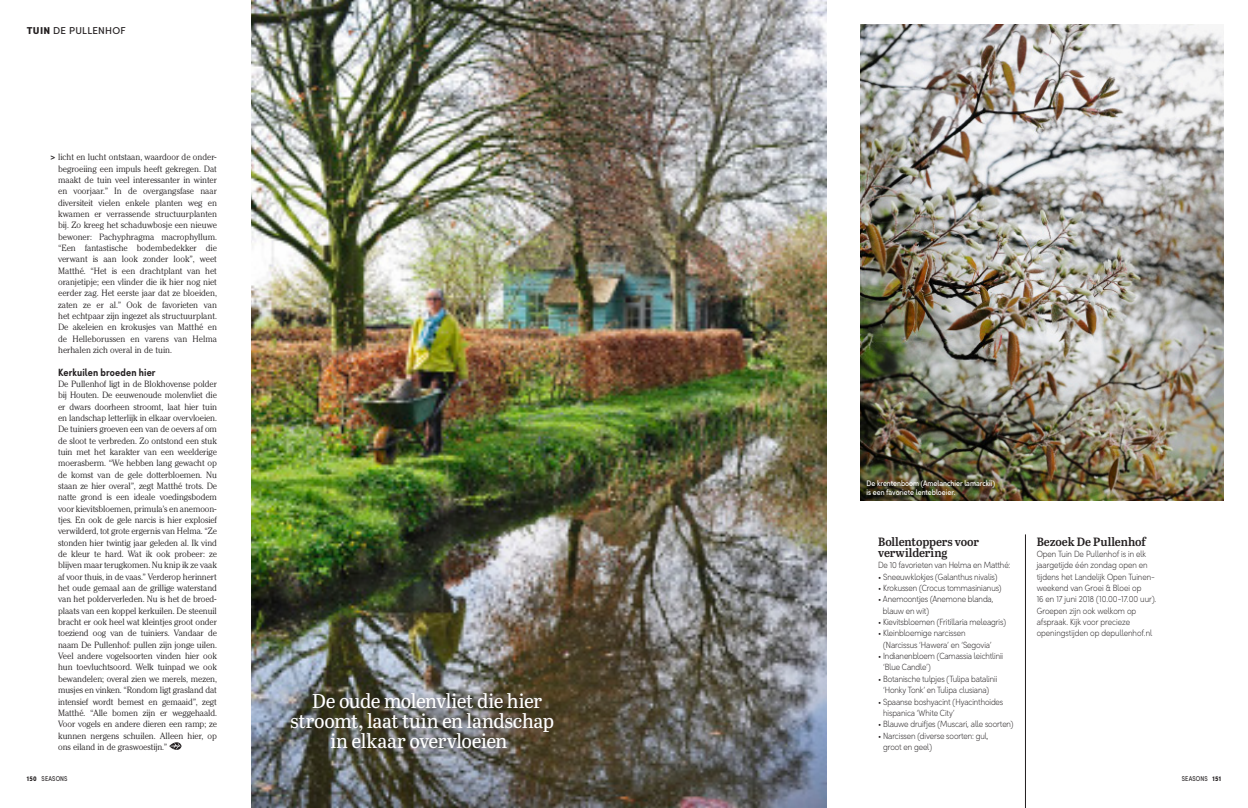
<style>
.page{position:relative;width:1248px;height:808px;background:#fff}
.page>*{position:absolute;margin:0;border:0;box-sizing:border-box;transform-origin:0 0}
.T_Subkop_Streamer_ab{font:20px/20px "Abril Titling";letter-spacing:-.025em;color:#fff;text-align:center}
.T_Kaderkopje_abril_s{font:12px/11.3px "Abril Titling Sb";letter-spacing:-.01em;color:#231f20}
.T_Tussenkopje{font:600 condensed 10.5px "Sofia Pro";letter-spacing:.01em;color:#231f20}
.t1{font:condensed 10px "Sofia Pro";letter-spacing:.025em;color:#231f20;scale:1.15 1}
.T_Platte_tekst{font:300 9.5px/11.3px "Criterion URWTOT";letter-spacing:-.01em;color:#231f20;text-align:justify}
.T_Kadertekst_extra_l{font:200 condensed 9px/11.3px "Sofia Pro";letter-spacing:-.01em;color:#231f20}
.T_Bijschrift{font:condensed 8px/9px "Sofia Pro";color:#fff}
.t2{font:condensed 7px "Sofia Pro";letter-spacing:.02em;color:#231f20;scale:.95 1}
.s1{font-weight:700}
.s2{font-family:"Sofia Pro";font-weight:600;font-stretch:condensed;font-size:9px}
</style>
<div class="page">
<img style="left:251px;top:0;width:575px;height:808px">
<hr style="left:1025px;top:534px;width:1px;height:274px;background:#231f20">
<img style="left:860px;top:24px;width:363px;height:476px">
<svg style="left:169px;top:742px;width:12px;height:8px"></svg>
<div style="left:282px;top:684px;width:280px;height:74px;background:#231f20;opacity:.75"></div>
<p class="t1" style="left:27px;top:25px;width:87px"><span class="s1">TUIN</span> DE PULLENHOF</p>
<p class="T_Platte_tekst" style="left:58px;top:152px;width:160px;text-indent:-8px"><span class="s2">&gt;</span> licht en lucht ontstaan, waardoor de onder&shy;begroeiing een impuls heeft gekregen. Dat maakt de tuin veel interessanter in winter en voorjaar.” In de overgangsfase naar diversiteit vielen enkele planten weg en kwamen er verrassende structuurplanten bij. Zo kreeg het schaduwbosje een nieuwe bewoner: Pachyphragma macrophyllum. “Een fantastische bodembedekker die verwant is aan look zonder look”, weet Matthé. “Het is een drachtplant van het oranjetipje; een vlinder die ik hier nog niet eerder zag. Het eerste jaar dat ze bloeiden, zaten ze er al.” Ook de favorieten van het echtpaar zijn ingezet als structuurplant.<br>De akeleien en krokusjes van Matthé en de Helleborussen en varens van Helma herhalen zich overal in de tuin.</p>
<p class="T_Tussenkopje" style="left:58px;top:365px;width:99px">Kerkuilen broeden hier</p>
<p class="T_Platte_tekst" style="left:58px;top:378px;width:160px">De Pullenhof ligt in de Blokhovense polder bij Houten. De eeuwenoude molenvliet die er dwars doorheen stroomt, laat hier tuin en landschap letterlijk in elkaar overvloeien.<br>De tuiniers groeven een van de oevers af om de sloot te verbreden. Zo ontstond een stuk tuin met het karakter van een weelderige moerasberm. “We hebben lang gewacht op de komst van de gele dotterbloemen. Nu staan ze hier overal”, zegt Matthé trots. De natte grond is een ideale voedingsbodem voor kievitsbloemen, primula’s en anemoon&shy;tjes. En ook de gele narcis is hier explosief verwilderd, tot grote ergernis van Helma. “Ze stonden hier twintig jaar geleden al. Ik vind de kleur te hard. Wat ik ook probeer: ze blijven maar terugkomen. Nu knip ik ze vaak af voor thuis, in de vaas.” Verderop herinnert het oude gemaal aan de grillige waterstand van het polderverleden. Nu is het de broed&shy;plaats van een koppel kerkuilen. De steenuil bracht er ook heel wat kleintjes groot onder toeziend oog van de tuiniers. Vandaar de naam De Pullenhof: pullen zijn jonge uilen.<br>Veel andere vogelsoorten vinden hier ook hun toevluchtsoord. Welk tuinpad we ook bewandelen; overal zien we merels, mezen, musjes en vinken. “Rondom ligt grasland dat intensief wordt bemest en gemaaid”, zegt Matthé. “Alle bomen zijn er weggehaald.<br>Voor vogels en andere dieren een ramp; ze kunnen nergens schuilen. Alleen hier, op ons eiland in de graswoestijn.”</p>
<p class="T_Subkop_Streamer_ab" style="left:290px;top:690px;width:266px">De oude molenvliet die hier stroomt, laat tuin en landschap</p>
<p class="T_Subkop_Streamer_ab" style="left:330px;top:730px;width:178px">in elkaar overvloeien</p>
<p class="T_Bijschrift" style="left:866px;top:478px;width:130px">De krentenboom (Amelanchier lamarckii) is een favoriete lentebloeier.</p>
<p class="T_Kaderkopje_abril_s" style="left:878px;top:535px;width:102px">Bollentoppers voor verwildering</p>
<p class="T_Kadertekst_extra_l" style="left:878px;top:559px;width:134px">De 10 favorieten van Helma en Matthé:</p>
<p class="T_Kadertekst_extra_l" style="left:878px;top:571px;width:121px">• Sneeuwklokjes (Galanthus nivalis)</p>
<p class="T_Kadertekst_extra_l" style="left:878px;top:582px;width:125px">• Krokussen (Crocus tommasinianus)</p>
<p class="T_Kadertekst_extra_l" style="left:882px;top:593px;width:112px;text-indent:-5px">• Anemoontjes (Anemone blanda, blauw en wit)</p>
<p class="T_Kadertekst_extra_l" style="left:878px;top:616px;width:129px">• Kievitsbloemen (Fritillaria meleagris)</p>
<p class="T_Kadertekst_extra_l" style="left:883px;top:627px;width:110px;text-indent:-5px">• Kleinbloemige narcissen (Narcissus ‘Hawera’ en ‘Segovia’</p>
<p class="T_Kadertekst_extra_l" style="left:883px;top:650px;width:122px;text-indent:-5px">• Indianenbloem (Camassia leichtlinii ‘Blue Candle’)</p>
<p class="T_Kadertekst_extra_l" style="left:878px;top:673px;width:121px;text-align:center">• Botanische tulpjes (Tulipa batalinii ‘Honky Tonk’ en Tulipa clusiana)</p>
<p class="T_Kadertekst_extra_l" style="left:883px;top:695px;width:122px;text-indent:-5px">• Spaanse boshyacint (Hyacinthoides hispanica ‘White City’</p>
<p class="T_Kadertekst_extra_l" style="left:878px;top:718px;width:137px">• Blauwe druifjes (Muscari, alle soorten)</p>
<p class="T_Kadertekst_extra_l" style="left:883px;top:729px;width:107px;text-indent:-5px">• Narcissen (diverse soorten: gul, groot en geel)</p>
<p class="T_Kaderkopje_abril_s" style="left:1036px;top:535px;width:110px">Bezoek De Pullenhof</p>
<p class="T_Kadertekst_extra_l" style="left:1036px;top:548px;width:121px">Open Tuin De Pullenhof is in elk jaargetijde één zondag open en tijdens het Landelijk Open Tuinen&shy;weekend van Groei &amp; Bloei op<br>16 en 17 juni 2018 (10.00-17.00 uur).<br>Groepen zijn ook welkom op afspraak. Kijk voor precieze openingstijden op depullenhof.nl</p>
<p class="t2" style="left:27px;top:774px;width:44px"><span class="s1">150</span> SEASONS</p>
<p class="t2" style="left:1181px;top:774px;width:43px">SEASONS <span class="s1">151</span></p>
</div>
